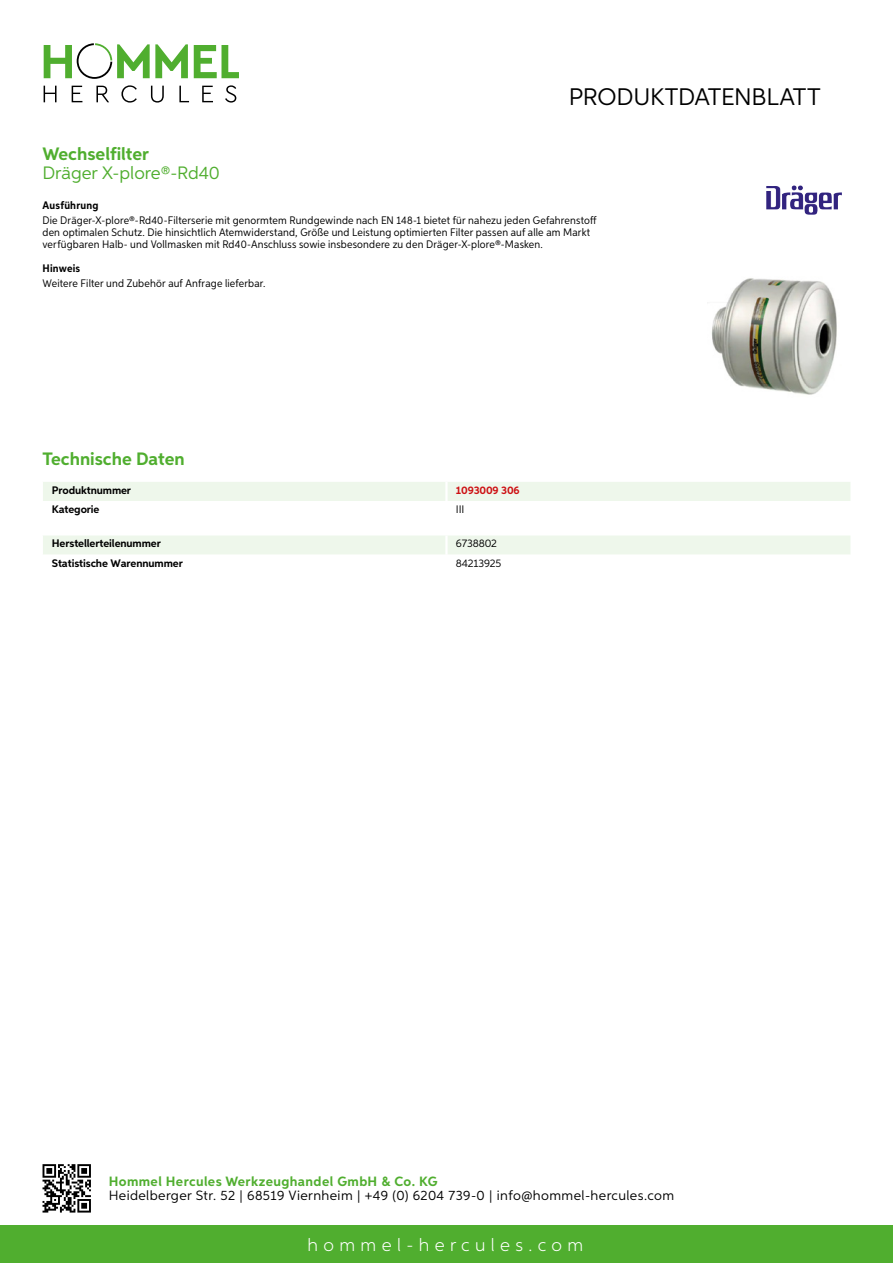
<style>
.page{position:relative;width:893px;height:1263px;background:#fff}
.page>*{position:absolute;margin:0;border:0;box-sizing:border-box;transform-origin:0 0}
.t1{font:24px "Aspira";letter-spacing:-.01em;color:#000}
.t2{font:700 18px "Aspira";color:#50ae2f}
.t3{font:300 18px "Aspira";letter-spacing:.3em;color:#fff}
.t4{font:18px "Aspira";color:#50ae2f}
.t5{font:13.5px "Aspira";letter-spacing:.03em;color:#000}
.t6{font:700 13.5px "Aspira";letter-spacing:.03em;color:#50ae2f}
.t7{font:10.95px/12px "Aspira Nar";letter-spacing:.015em;color:#000}
.t8{font:700 10.95px "Aspira";letter-spacing:-.01em;color:#000}
.t9{font:10.95px "Aspira";letter-spacing:-.01em;color:#000}
.t10{font:700 10.95px "Aspira Nar";letter-spacing:.02em;color:#000}
.t11{font:700 10.95px "Aspira";letter-spacing:-.01em;color:#cd1013}
</style>
<div class="page">
<div style="left:0;top:1226px;width:893px;height:37px;background:#50ae2f"></div>
<svg style="left:43px;top:1164px;width:48px;height:48px"></svg>
<svg style="left:194px;top:45px;width:45px;height:33px"></svg>
<svg style="left:44px;top:43px;width:144px;height:36px"></svg>
<svg style="left:44px;top:86px;width:13px;height:16px"></svg>
<svg style="left:72px;top:86px;width:10px;height:16px"></svg>
<svg style="left:96px;top:86px;width:13px;height:16px"></svg>
<svg style="left:121px;top:85px;width:16px;height:18px"></svg>
<svg style="left:151px;top:86px;width:13px;height:17px"></svg>
<svg style="left:179px;top:86px;width:10px;height:16px"></svg>
<svg style="left:202px;top:86px;width:11px;height:16px"></svg>
<svg style="left:225px;top:85px;width:11px;height:18px"></svg>
<div style="left:43px;top:482px;width:807px;height:19px;background:#eef7eb"></div>
<div style="left:43px;top:536px;width:807px;height:18px;background:#eef7eb"></div>
<img style="left:711px;top:278px;width:126px;height:117px">
<img style="left:766px;top:185px;width:76px;height:30px">
<h1 class="t1" style="left:569px;top:82px;width:253px">Produktdatenblatt</h1>
<h2 class="t2" style="left:43px;top:142px;width:108px">Wechselfilter</h2>
<h2 class="t4" style="left:43px;top:162px;width:179px">Dräger X-plore®-Rd40</h2>
<p class="t10" style="left:43px;top:199px;width:58px">Ausführung</p>
<p class="t7" style="left:43px;top:214px;width:556px">Die Dräger-X-plore®-Rd40-Filterserie mit genormtem Rundgewinde nach EN 148-1 bietet für nahezu jeden Gefahrenstoff den optimalen Schutz. Die hinsichtlich Atemwiderstand, Größe und Leistung optimierten Filter passen auf alle am Markt verfügbaren Halb- und Vollmasken mit Rd40-Anschluss sowie insbesondere zu den Dräger-X-plore®-Masken.</p>
<p class="t10" style="left:43px;top:261px;width:39px">Hinweis</p>
<p class="t7" style="left:43px;top:277px;width:224px">Weitere Filter und Zubehör auf Anfrage lieferbar.</p>
<h2 class="t2" style="left:43px;top:448px;width:144px">Technische Daten</h2>
<p class="t8" style="left:52px;top:483px;width:81px">Produktnummer</p>
<p class="t11" style="left:456px;top:483px;width:65px">1093009 306</p>
<p class="t8" style="left:52px;top:502px;width:49px">Kategorie</p>
<p class="t9" style="left:456px;top:502px;width:10px">III</p>
<p class="t8" style="left:52px;top:537px;width:111px">Herstellerteilenummer</p>
<p class="t9" style="left:456px;top:537px;width:43px">6738802</p>
<p class="t8" style="left:52px;top:556px;width:132px">Statistische Warennummer</p>
<p class="t9" style="left:456px;top:556px;width:47px">84213925</p>
<p class="t6" style="left:109px;top:1172px;width:330px">Hommel Hercules Werkzeughandel GmbH &amp; Co. KG</p>
<p class="t5" style="left:109px;top:1187px;width:567px">Heidelberger Str. 52 | 68519 Viernheim | +49 (0) 6204 739-0 | info@hommel-hercules.com</p>
<h2 class="t3" style="left:307px;top:1234px;width:277px">hommel-hercules.com</h2>
</div>
